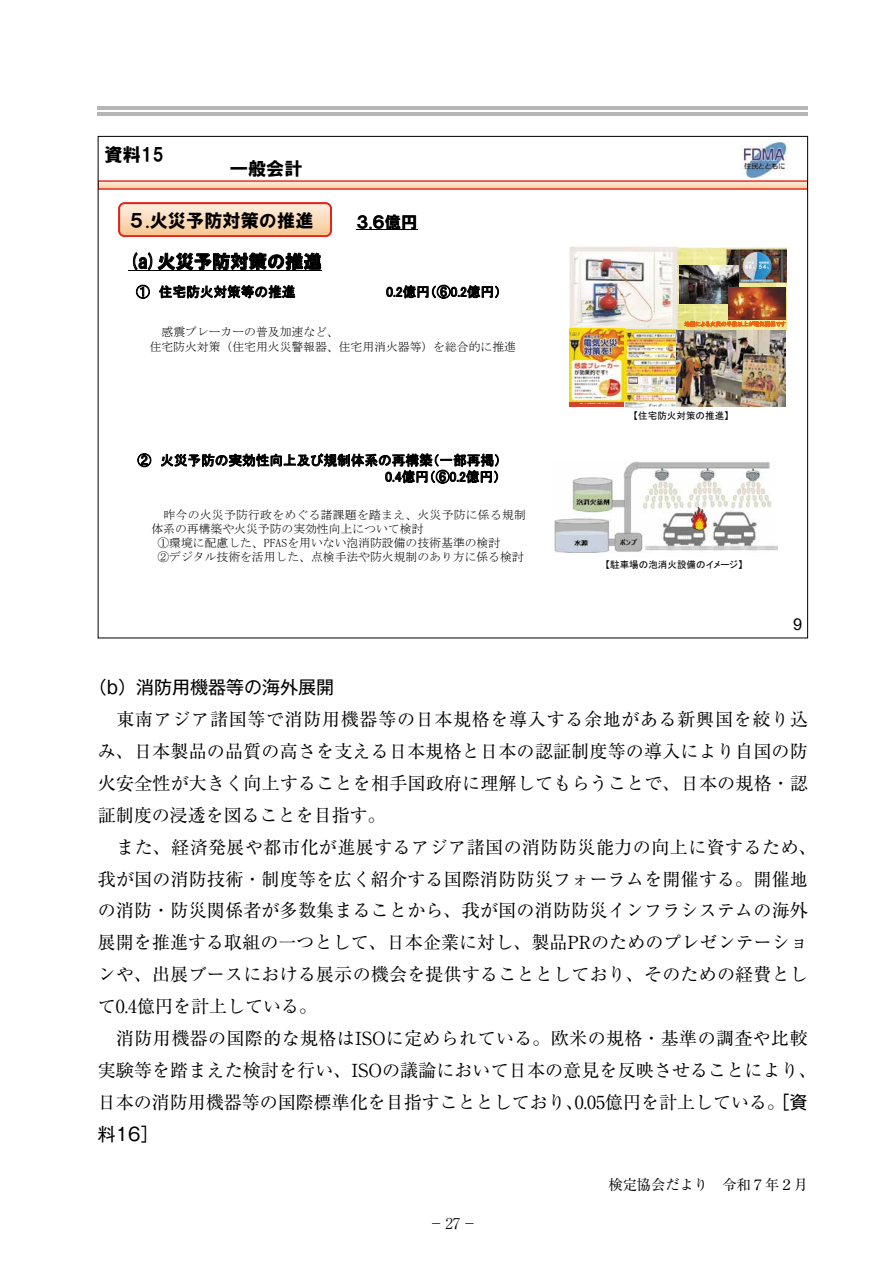
<style>
.page{position:relative;width:893px;height:1263px;background:#fff}
.page>*{position:absolute;margin:0;border:0;box-sizing:border-box;transform-origin:0 0}
.t1{font:18.15px "HGS Soei Kakugothic UB";color:#000}
.t2{font:18px/32px "Ryumin Pr 6";letter-spacing:.01em;color:#000}
.t3{font:18px "Gothic MB101 Pr 6 N";color:#000}
.t4{font:16.35px "HGP Soei Kakugothic UB";color:#000}
.t5{font:16.35px "Arial";color:#000}
.t6{font:300 14.85px "Ryumin Pr 6";color:#000}
.t7{font:14.25px "Ryumin Pr 6";color:#000}
.t8{font:13.65px/16.4px "MS P Gothic";color:#000;text-align:right}
.t9{font:11.85px/14.2px "MS Mincho";color:#000}
.t10{font:11.85px "MS Mincho";letter-spacing:.02em;color:#000}
.t11{font:9.6px "MS P Gothic";color:#000}
.t12{font:5.4px "MS P Gothic";color:#ec6614}
.s1{font-family:"Gothic MB101 Pr 6 N"}
</style>
<div class="page">
<hr style="left:98px;top:106px;width:710px;height:4px;background:#b5b6b6">
<hr style="left:98px;top:112px;width:710px;height:4px;background:#b5b6b6">
<hr style="left:128px;top:270px;width:194px;height:1px;background:#000">
<img style="left:742px;top:141px;width:46px;height:39px">
<hr style="left:356px;top:229px;width:62px;height:1px;background:#000">
<svg style="left:118px;top:202px;width:214px;height:35px;background:#f8c4a6"></svg>
<svg style="left:100px;top:181px;width:706px;height:8px;background:#f7bba0"></svg>
<img style="left:555px;top:461px;width:222px;height:91px">
<img style="left:570px;top:247px;width:216px;height:84px">
<img style="left:570px;top:329px;width:109px;height:78px">
<img style="left:624px;top:407px;width:20px;height:1px">
<img style="left:679px;top:266px;width:59px;height:38px">
<img style="left:728px;top:288px;width:58px;height:32px">
<img style="left:677px;top:331px;width:109px;height:75px">
<p class="t1" style="left:105px;top:146px;width:61px">資料15</p>
<p class="t1" style="left:230px;top:159px;width:74px">一般会計</p>
<p class="t1" style="left:127px;top:212px;width:188px">５.火災予防対策の推進</p>
<p class="t4" style="left:356px;top:214px;width:63px">３.６億円</p>
<p class="t1" style="left:128px;top:252px;width:195px">(a)火災予防対策の推進</p>
<p class="t8" style="left:136px;top:283px;width:161px">① 住宅防火対策等の推進</p>
<p class="t8" style="left:386px;top:283px;width:116px">0.2億円（⑥0.2億円）</p>
<p class="t9" style="left:150px;top:325px;width:368px;text-indent:12px">感震ブレーカーの普及加速など、<br>住宅防火対策（住宅用火災警報器、住宅用消火器等）を総合的に推進</p>
<p class="t8" style="left:137px;top:452px;width:365px">② 火災予防の実効性向上及び規制体系の再構築（一部再掲）<br>0.4億円（⑥0.2億円）</p>
<p class="t10" style="left:164px;top:508px;width:364px">昨今の火災予防行政をめぐる諸課題を踏まえ、火災予防に係る規制</p>
<p class="t9" style="left:151px;top:521px;width:273px">体系の再構築や火災予防の実効性向上について検討</p>
<p class="t9" style="left:157px;top:536px;width:344px">①環境に配慮した、PFASを用いない泡消防設備の技術基準の検討</p>
<p class="t9" style="left:157px;top:550px;width:368px">②デジタル技術を活用した、点検手法や防火規制のあり方に係る検討</p>
<p class="t12" style="left:684px;top:321px;width:103px">地震による火災の半数以上が電気関係です</p>
<p class="t11" style="left:633px;top:411px;width:97px">【住宅防火対策の推進】</p>
<p class="t11" style="left:605px;top:559px;width:139px">【駐車場の泡消火設備のイメージ】</p>
<p class="t5" style="left:793px;top:613px;width:11px">9</p>
<p class="t3" style="left:89px;top:672px;width:247px">（b）消防用機器等の海外展開</p>
<p class="t2" style="left:98px;top:702px;width:720px">　東南アジア諸国等で消防用機器等の日本規格を導入する余地がある新興国を絞り込み、日本製品の品質の高さを支える日本規格と日本の認証制度等の導入により自国の防火安全性が大きく向上することを相手国政府に理解してもらうことで、日本の規格・認証制度の浸透を図ることを目指す。<br>　また、経済発展や都市化が進展するアジア諸国の消防防災能力の向上に資するため、我が国の消防技術・制度等を広く紹介する国際消防防災フォーラムを開催する。開催地の消防・防災関係者が多数集まることから、我が国の消防防災インフラシステムの海外展開を推進する取組の一つとして、日本企業に対し、製品PRのためのプレゼンテーションや、出展ブースにおける展示の機会を提供することとしており、そのための経費として0.4億円を計上している。<br>　消防用機器の国際的な規格はISOに定められている。欧米の規格・基準の調査や比較実験等を踏まえた検討を行い、ISOの議論において日本の意見を反映させることにより、日本の消防用機器等の国際標準化を目指すこととしており、0.05億円を計上している。<span class="s1">［資</span></p>
<p class="t3" style="left:98px;top:1119px;width:62px">料16］</p>
<p class="t6" style="left:429px;top:1212px;width:50px">−27−</p>
<p class="t7" style="left:608px;top:1174px;width:201px">検定協会だより　令和７年２月</p>
</div>
